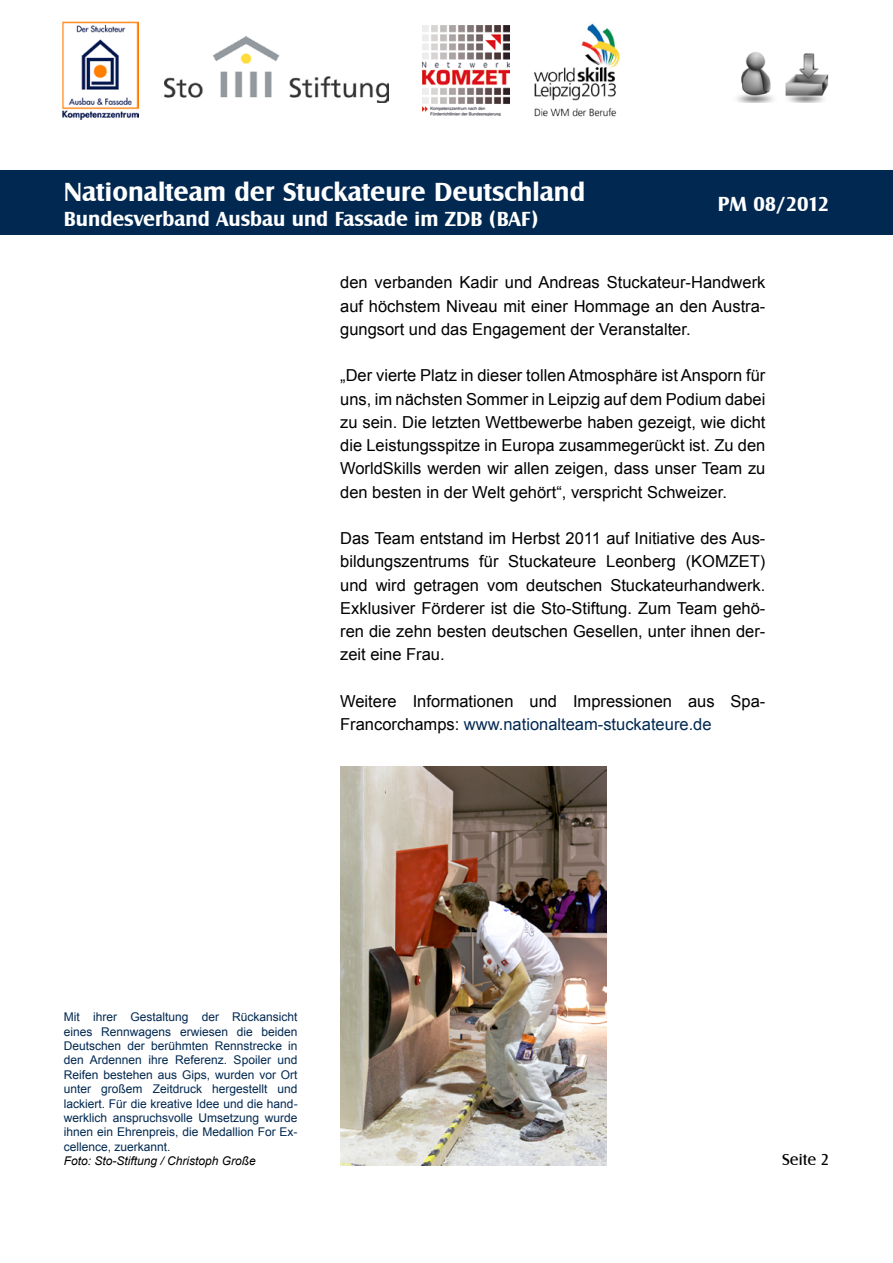
<style>
.page{position:relative;width:893px;height:1263px;background:#fff}
.page>*{position:absolute;margin:0;border:0;box-sizing:border-box;transform-origin:0 0}
.t1{font:700 27px "Castle T";color:#fff}
.t2{font:700 21px "Castle T";color:#fff}
.t3{font:16.5px/23.2px "Arial";color:#000;text-align:justify}
.t4{font:16.5px "Castle T";color:#000}
.t5{font:12px/14.4px "Arial";color:#002851;text-align:justify}
.t6{font:italic 12px "Arial";color:#000}
.s1{color:#002851}
</style>
<div class="page">
<img style="left:737px;top:52px;width:92px;height:50px">
<div style="left:0;top:170px;width:893px;height:64px;background:#002851"></div>
<img style="left:165px;top:36px;width:224px;height:66px">
<img style="left:63px;top:21px;width:75px;height:98px">
<img style="left:422px;top:26px;width:88px;height:90px">
<img style="left:534px;top:23px;width:86px;height:94px">
<img style="left:340px;top:766px;width:266px;height:399px">
<h1 class="t1" style="left:64px;top:176px;width:523px">Nationalteam der Stuckateure Deutschland</h1>
<p class="t2" style="left:64px;top:207px;width:476px">Bundesverband Ausbau und Fassade im ZDB (BAF)</p>
<p class="t2" style="left:718px;top:192px;width:113px">PM 08/2012</p>
<p class="t3" style="left:340px;top:271px;width:427px">den verbanden Kadir und Andreas Stuckateur-Handwerk auf höchstem Niveau mit einer Hommage an den Austra&shy;gungsort und das Engagement der Veranstalter.</p>
<p class="t3" style="left:340px;top:364px;width:427px">„Der vierte Platz in dieser tollen Atmosphäre ist Ansporn für uns, im nächsten Sommer in Leipzig auf dem Podium dabei zu sein. Die letzten Wettbewerbe haben gezeigt, wie dicht die Leistungsspitze in Europa zusammegerückt ist. Zu den WorldSkills werden wir allen zeigen, dass unser Team zu den besten in der Welt gehört“, verspricht Schweizer.</p>
<p class="t3" style="left:340px;top:527px;width:427px">Das Team entstand im Herbst 2011 auf Initiative des Aus&shy;bildungszentrums für Stuckateure Leonberg (KOMZET) und wird getragen vom deutschen Stuckateurhandwerk.<br>Exklusiver Förderer ist die Sto-Stiftung. Zum Team gehö&shy;ren die zehn besten deutschen Gesellen, unter ihnen der&shy;zeit eine Frau.</p>
<p class="t3" style="left:340px;top:690px;width:427px">Weitere Informationen und Impressionen aus Spa-<br>Francorchamps: <span class="s1">www.nationalteam-stuckateure.de</span></p>
<p class="t5" style="left:64px;top:1010px;width:235px">Mit ihrer Gestaltung der Rückansicht eines Rennwagens erwiesen die beiden Deutschen der berühmten Rennstrecke in den Ardennen ihre Referenz. Spoiler und Reifen bestehen aus Gips, wurden vor Ort unter großem Zeitdruck hergestellt und lackiert. Für die kreative Idee und die hand&shy;werklich anspruchsvolle Umsetzung wurde ihnen ein Ehrenpreis, die Medallion For Ex&shy;cellence, zuerkannt.</p>
<p class="t6" style="left:64px;top:1153px;width:194px">Foto: Sto-Stiftung / Christoph Große</p>
<p class="t4" style="left:782px;top:1150px;width:49px">Seite 2</p>
</div>
